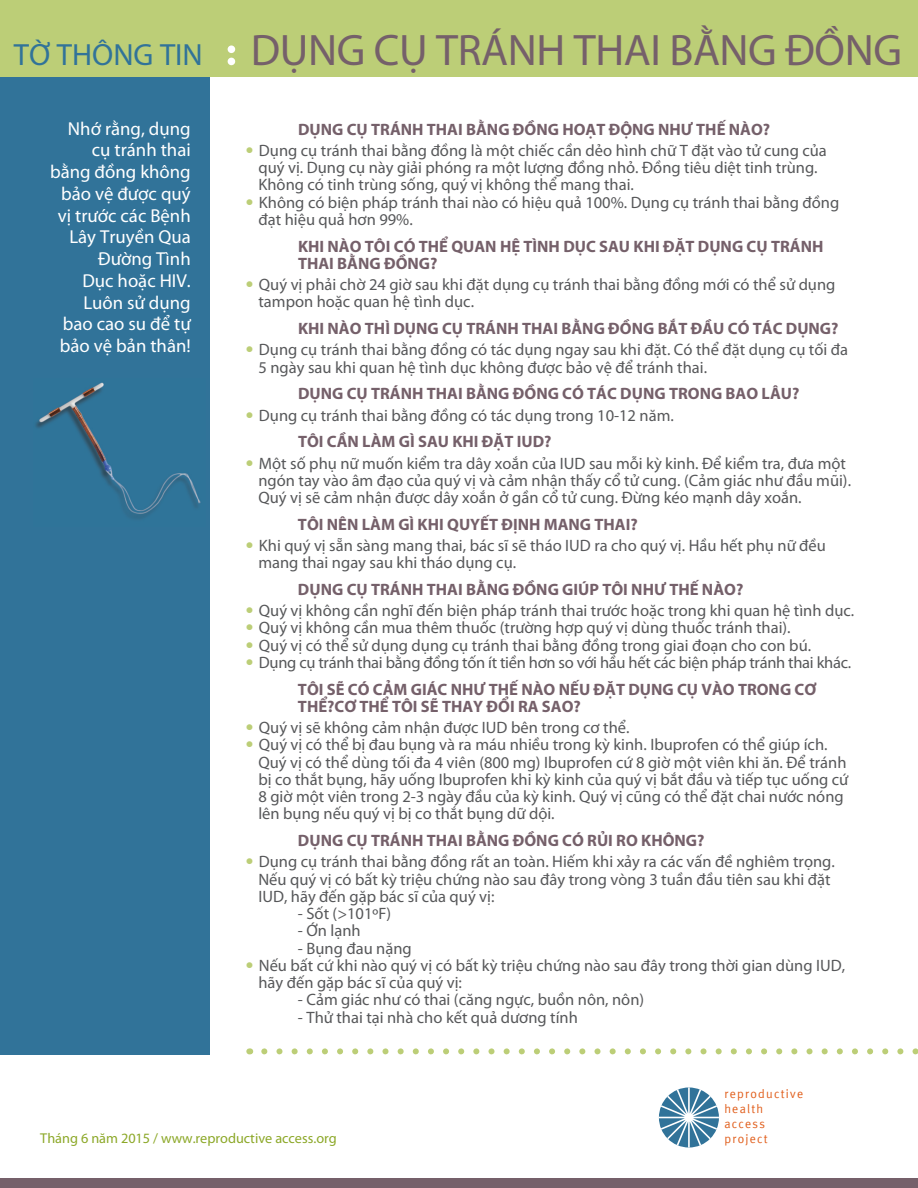
<style>
.page{position:relative;width:918px;height:1188px;background:#fff}
.page>*{position:absolute;margin:0;border:0;box-sizing:border-box;transform-origin:0 0}
.t1{font:44.25px "Myriad Pro";letter-spacing:-.01em;color:#75606a}
.t2{font:18.75px/21.8px "Myriad Pro";color:#fff;text-align:right}
.t3{font:16.5px/17.2px "Myriad Pro";color:#57585a}
.t4{font:700 16.5px/17.2px "Myriad Pro";color:#75606a}
.t5{font:16.5px/27px "Myriad Pro";letter-spacing:-.02em;color:#57585a}
.t6{font:14.25px "Myriad Pro";color:#8ca828}
.t7{font:12.3px/15.1px "Meta Plus";letter-spacing:.1em;color:#e1601e}
.s1{font-size:30.75px;color:#317399}
.s2{font-family:"Meta Plus Normal";color:#bcce77}
.s3{font-weight:700;color:#75606a}
</style>
<div class="page">
<div style="left:0;top:72px;width:210px;height:982px;background:#317399"></div>
<div style="left:0;top:0;width:918px;height:76px;background:#bcce77"></div>
<div style="left:0;top:1179px;width:918px;height:9px;background:#75606a"></div>
<svg style="left:659px;top:1087px;width:60px;height:61px"></svg>
<svg style="left:264px;top:1048px;width:653px;height:6px"></svg>
<img style="left:36px;top:382px;width:165px;height:137px">
<div style="left:228px;top:45px;width:7px;height:8px;background:#fff;border-radius:50%"></div>
<div style="left:228px;top:58px;width:7px;height:7px;background:#fff;border-radius:50%"></div>
<h1 class="t1" style="left:14px;top:23px;width:890px"><span class="s1">TỜ THÔNG TIN</span> DỤNG CỤ TRÁNH THAI BẰNG ĐỒNG</h1>
<p class="t2" style="left:50px;top:117px;width:142px">Nhớ rằng, dụng cụ tránh thai bằng đồng không bảo vệ được quý vị trước các Bệnh<br>Lây Truyền Qua<br>Đường Tình<br>Dục hoặc HIV.<br>Luôn sử dụng bao cao su để tự bảo vệ bản thân!</p>
<p class="t4" style="left:298px;top:120px;width:474px">DỤNG CỤ TRÁNH THAI BẰNG ĐỒNG HOẠT ĐỘNG NHƯ THẾ NÀO?</p>
<p class="t3" style="left:259px;top:141px;width:570px;text-indent:-13px"><span class="s2">•</span> Dụng cụ tránh thai bằng đồng là một chiếc cần dẻo hình chữ T đặt vào tử cung của quý vị. Dụng cụ này giải phóng ra một lượng đồng nhỏ. Đồng tiêu diệt tinh trùng.<br>Không có tinh trùng sống, quý vị không thể mang thai.</p>
<p class="t3" style="left:259px;top:193px;width:582px;text-indent:-13px"><span class="s2">•</span> Không có biện pháp tránh thai nào có hiệu quả 100%. Dụng cụ tránh thai bằng đồng đạt hiệu quả hơn 99%.</p>
<p class="t4" style="left:298px;top:237px;width:527px">KHI NÀO TÔI CÓ THỂ QUAN HỆ TÌNH DỤC SAU KHI ĐẶT DỤNG CỤ TRÁNH<br>THAI BẰNG ĐỒNG?</p>
<p class="t3" style="left:258px;top:276px;width:578px;text-indent:-13px"><span class="s2">•</span> Quý vị phải chờ 24 giờ sau khi đặt dụng cụ tránh thai bằng đồng mới có thể sử dụng tampon hoặc quan hệ tình dục.</p>
<p class="t4" style="left:298px;top:320px;width:542px">KHI NÀO THÌ DỤNG CỤ TRÁNH THAI BẰNG ĐỒNG BẮT ĐẦU CÓ TÁC DỤNG?</p>
<p class="t3" style="left:258px;top:341px;width:591px;text-indent:-13px"><span class="s2">•</span> Dụng cụ tránh thai bằng đồng có tác dụng ngay sau khi đặt. Có thể đặt dụng cụ tối đa<br>5 ngày sau khi quan hệ tình dục không được bảo vệ để tránh thai.</p>
<p class="t4" style="left:298px;top:385px;width:503px">DỤNG CỤ TRÁNH THAI BẰNG ĐỒNG CÓ TÁC DỤNG TRONG BAO LÂU?</p>
<p class="t3" style="left:298px;top:401px;width:377px;line-height:27px;text-indent:-53px"><span class="s2">•</span> Dụng cụ tránh thai bằng đồng có tác dụng trong 10-12 năm.<br><span class="s3">TÔI CẦN LÀM GÌ SAU KHI ĐẶT IUD?</span></p>
<p class="t3" style="left:258px;top:454px;width:594px;text-indent:-13px"><span class="s2">•</span> Một số phụ nữ muốn kiểm tra dây xoắn của IUD sau mỗi kỳ kinh. Để kiểm tra, đưa một ngón tay vào âm đạo của quý vị và cảm nhận thấy cổ tử cung. (Cảm giác như đầu mũi).<br>Quý vị sẽ cảm nhận được dây xoắn ở gần cổ tử cung. Đừng kéo mạnh dây xoắn.</p>
<p class="t4" style="left:298px;top:515px;width:341px">TÔI NÊN LÀM GÌ KHI QUYẾT ĐỊNH MANG THAI?</p>
<p class="t3" style="left:258px;top:537px;width:569px;text-indent:-13px"><span class="s2">•</span> Khi quý vị sẵn sàng mang thai, bác sĩ sẽ tháo IUD ra cho quý vị. Hầu hết phụ nữ đều mang thai ngay sau khi tháo dụng cụ.</p>
<p class="t4" style="left:298px;top:581px;width:447px">DỤNG CỤ TRÁNH THAI BẰNG ĐỒNG GIÚP TÔI NHƯ THẾ NÀO?</p>
<p class="t3" style="left:245px;top:602px;width:610px"><span class="s2">•</span> Quý vị không cần nghĩ đến biện pháp tránh thai trước hoặc trong khi quan hệ tình dục.</p>
<p class="t3" style="left:245px;top:619px;width:547px"><span class="s2">•</span> Quý vị không cần mua thêm thuốc (trường hợp quý vị dùng thuốc tránh thai).</p>
<p class="t3" style="left:245px;top:636px;width:567px"><span class="s2">•</span> Quý vị có thể sử dụng dụng cụ tránh thai bằng đồng trong giai đoạn cho con bú.</p>
<p class="t5" style="left:298px;top:649px;width:555px;text-indent:-53px"><span class="s2">•</span> Dụng cụ tránh thai bằng đồng tốn ít tiền hơn so với hầu hết các biện pháp tránh thai khác.<br><span class="s3">TÔI SẼ CÓ CẢM GIÁC NHƯ THẾ NÀO NẾU ĐẶT DỤNG CỤ VÀO TRONG CƠ</span></p>
<p class="t4" style="left:298px;top:697px;width:284px">THỂ?CƠ THỂ TÔI SẼ THAY ĐỔI RA SAO?</p>
<p class="t3" style="left:245px;top:719px;width:386px"><span class="s2">•</span> Quý vị sẽ không cảm nhận được IUD bên trong cơ thể.</p>
<p class="t3" style="left:258px;top:736px;width:591px;text-indent:-13px"><span class="s2">•</span> Quý vị có thể bị đau bụng và ra máu nhiều trong kỳ kinh. Ibuprofen có thể giúp ích.<br>Quý vị có thể dùng tối đa 4 viên (800 mg) Ibuprofen cứ 8 giờ một viên khi ăn. Để tránh bị co thắt bụng, hãy uống Ibuprofen khi kỳ kinh của quý vị bắt đầu và tiếp tục uống cứ 8 giờ một viên trong 2-3 ngày đầu của kỳ kinh. Quý vị cũng có thể đặt chai nước nóng lên bụng nếu quý vị bị co thắt bụng dữ dội.</p>
<p class="t4" style="left:298px;top:832px;width:408px">DỤNG CỤ TRÁNH THAI BẰNG ĐỒNG CÓ RỦI RO KHÔNG?</p>
<p class="t3" style="left:258px;top:853px;width:578px;text-indent:-13px"><span class="s2">•</span> Dụng cụ tránh thai bằng đồng rất an toàn. Hiếm khi xảy ra các vấn đề nghiêm trọng.<br>Nếu quý vị có bất kỳ triệu chứng nào sau đây trong vòng 3 tuần đầu tiên sau khi đặt<br>IUD, hãy đến gặp bác sĩ của quý vị:</p>
<p class="t3" style="left:298px;top:905px;width:95px">- Sốt (&gt;101ºF)</p>
<p class="t3" style="left:298px;top:922px;width:64px">- Ớn lạnh</p>
<p class="t3" style="left:298px;top:939px;width:115px">- Bụng đau nặng</p>
<p class="t3" style="left:258px;top:956px;width:588px;text-indent:-13px"><span class="s2">•</span> Nếu bất cứ khi nào quý vị có bất kỳ triệu chứng nào sau đây trong thời gian dùng IUD, hãy đến gặp bác sĩ của quý vị:</p>
<p class="t3" style="left:298px;top:991px;width:348px">- Cảm giác như có thai (căng ngực, buồn nôn, nôn)</p>
<p class="t3" style="left:298px;top:1008px;width:281px">- Thử thai tại nhà cho kết quả dương tính</p>
<p class="t7" style="left:724px;top:1086px;width:81px">reproductive health access</p>
<p class="t6" style="left:40px;top:1129px;width:298px">Tháng 6 năm 2015 / www.reproductive access.org</p>
<p class="t7" style="left:724px;top:1131px;width:45px">project</p>
</div>
